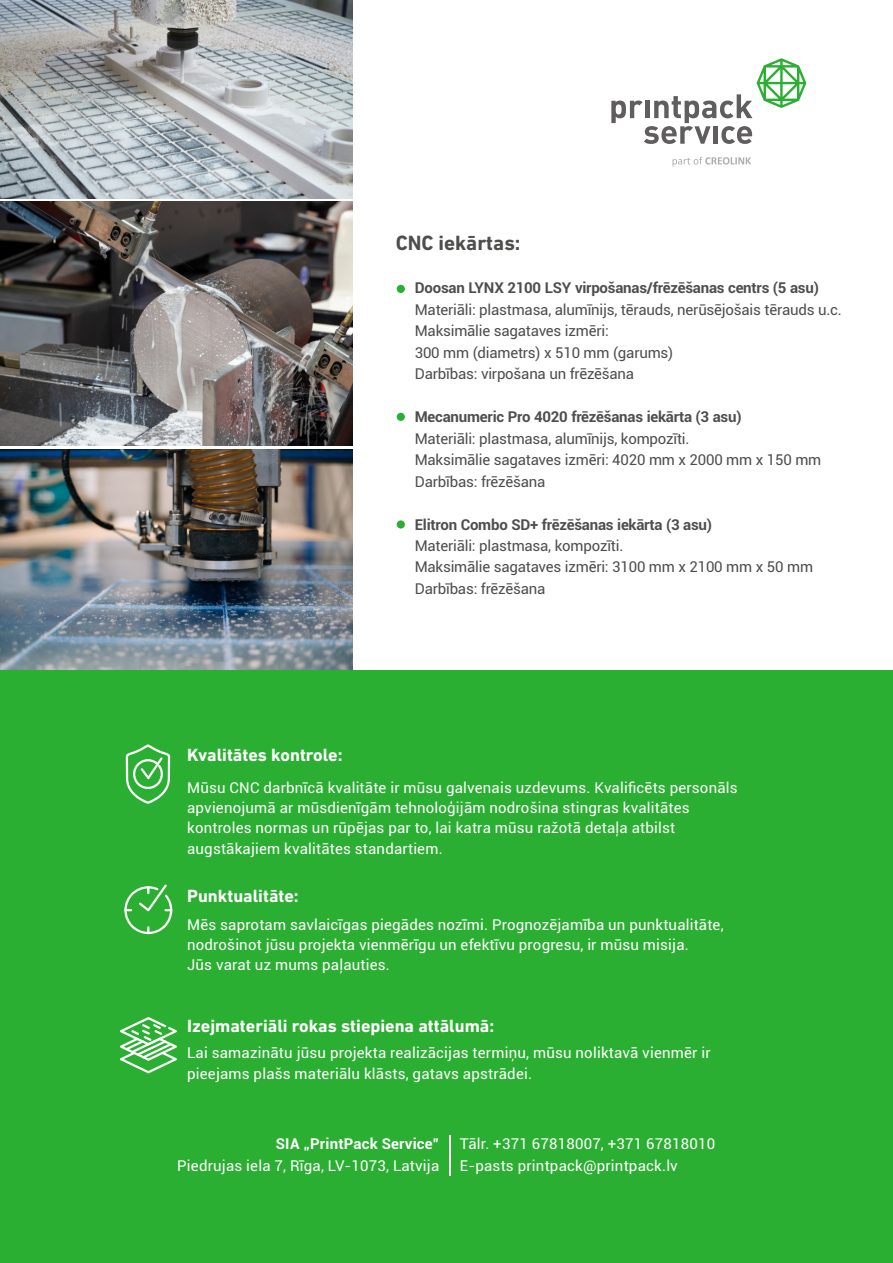
<style>
.page{position:relative;width:893px;height:1263px;background:#fff}
.page>*{position:absolute;margin:0;border:0;box-sizing:border-box;transform-origin:0 0}
.t1{font:700 21px "DIN Next LT Pro";color:#4e4e4d}
.t2{font:700 18px "DIN Next LT Pro";color:#fff}
.t3{font:15px/20.1px "Roboto";letter-spacing:.015em;color:#fff}
.t4{font:15px/21.5px "Roboto";letter-spacing:-.015em;color:#4e4e4d}
.t5{font:700 15px "Roboto";letter-spacing:-.015em;color:#4e4e4d}
.t6{font:700 15px "Roboto";letter-spacing:.015em;color:#fff}
</style>
<div class="page">
<img style="left:0;top:449px;width:352px;height:221px">
<img style="left:0;top:202px;width:352px;height:244px">
<img style="left:0;top:0;width:352px;height:198px">
<div style="left:0;top:670px;width:893px;height:593px;background:#2baf32"></div>
<svg style="left:672px;top:157px;width:79px;height:9px"></svg>
<svg style="left:611px;top:58px;width:195px;height:86px"></svg>
<div style="left:397px;top:285px;width:8px;height:8px;background:#2baf32;border-radius:50%"></div>
<div style="left:397px;top:413px;width:8px;height:8px;background:#2baf32;border-radius:50%"></div>
<div style="left:397px;top:520px;width:8px;height:8px;background:#2baf32;border-radius:50%"></div>
<svg style="left:124px;top:884px;width:48px;height:50px"></svg>
<svg style="left:126px;top:744px;width:44px;height:60px"></svg>
<svg style="left:120px;top:1017px;width:57px;height:56px"></svg>
<hr style="left:449px;top:1135px;width:2px;height:40px;background:#fff">
<h1 class="t1" style="left:396px;top:235px;width:126px">CNC iekārtas:</h1>
<p class="t5" style="left:415px;top:282px;width:406px">Doosan LYNX 2100 LSY virpošanas/frēzēšanas centrs (5 asu)</p>
<p class="t4" style="left:415px;top:300px;width:429px">Materiāli: plastmasa, alumīnijs, tērauds, nerūsējošais tērauds u.c.<br>Maksimālie sagataves izmēri:<br>300 mm (diametrs) x 510 mm (garums)<br>Darbības: virpošana un frēzēšana</p>
<p class="t5" style="left:415px;top:411px;width:328px">Mecanumeric Pro 4020 frēzēšanas iekārta (3 asu)</p>
<p class="t4" style="left:415px;top:429px;width:408px">Materiāli: plastmasa, alumīnijs, kompozīti.<br>Maksimālie sagataves izmēri: 4020 mm x 2000 mm x 150 mm<br>Darbības: frēzēšana</p>
<p class="t5" style="left:415px;top:518px;width:299px">Elitron Combo SD+ frēzēšanas iekārta (3 asu)</p>
<p class="t4" style="left:415px;top:536px;width:400px">Materiāli: plastmasa, kompozīti.<br>Maksimālie sagataves izmēri: 3100 mm x 2100 mm x 50 mm<br>Darbības: frēzēšana</p>
<p class="t2" style="left:187px;top:747px;width:157px">Kvalitātes kontrole:</p>
<p class="t3" style="left:187px;top:779px;width:552px">Mūsu CNC darbnīcā kvalitāte ir mūsu galvenais uzdevums. Kvalificēts personāls apvienojumā ar mūsdienīgām tehnoloģijām nodrošina stingras kvalitātes kontroles normas un rūpējas par to, lai katra mūsu ražotā detaļa atbilst augstākajiem kvalitātes standartiem.</p>
<p class="t2" style="left:187px;top:888px;width:113px">Punktualitāte:</p>
<p class="t3" style="left:187px;top:916px;width:538px">Mēs saprotam savlaicīgas piegādes nozīmi. Prognozējamība un punktualitāte, nodrošinot jūsu projekta vienmērīgu un efektīvu progresu, ir mūsu misija.<br>Jūs varat uz mums paļauties.</p>
<p class="t2" style="left:187px;top:1019px;width:309px">Izejmateriāli rokas stiepiena attālumā:</p>
<p class="t3" style="left:187px;top:1044px;width:525px;line-height:20.9px">Lai samazinātu jūsu projekta realizācijas termiņu, mūsu noliktavā vienmēr ir pieejams plašs materiālu klāsts, gatavs apstrādei.</p>
<p class="t6" style="left:276px;top:1138px;width:165px">SIA „PrintPack Service”</p>
<p class="t3" style="left:177px;top:1157px;width:264px">Piedrujas iela 7, Rīga, LV-1073, Latvija</p>
<p class="t3" style="left:460px;top:1134px;width:257px;line-height:21.9px">Tālr. +371 67818007, +371 67818010<br>E-pasts printpack@printpack.lv</p>
</div>
